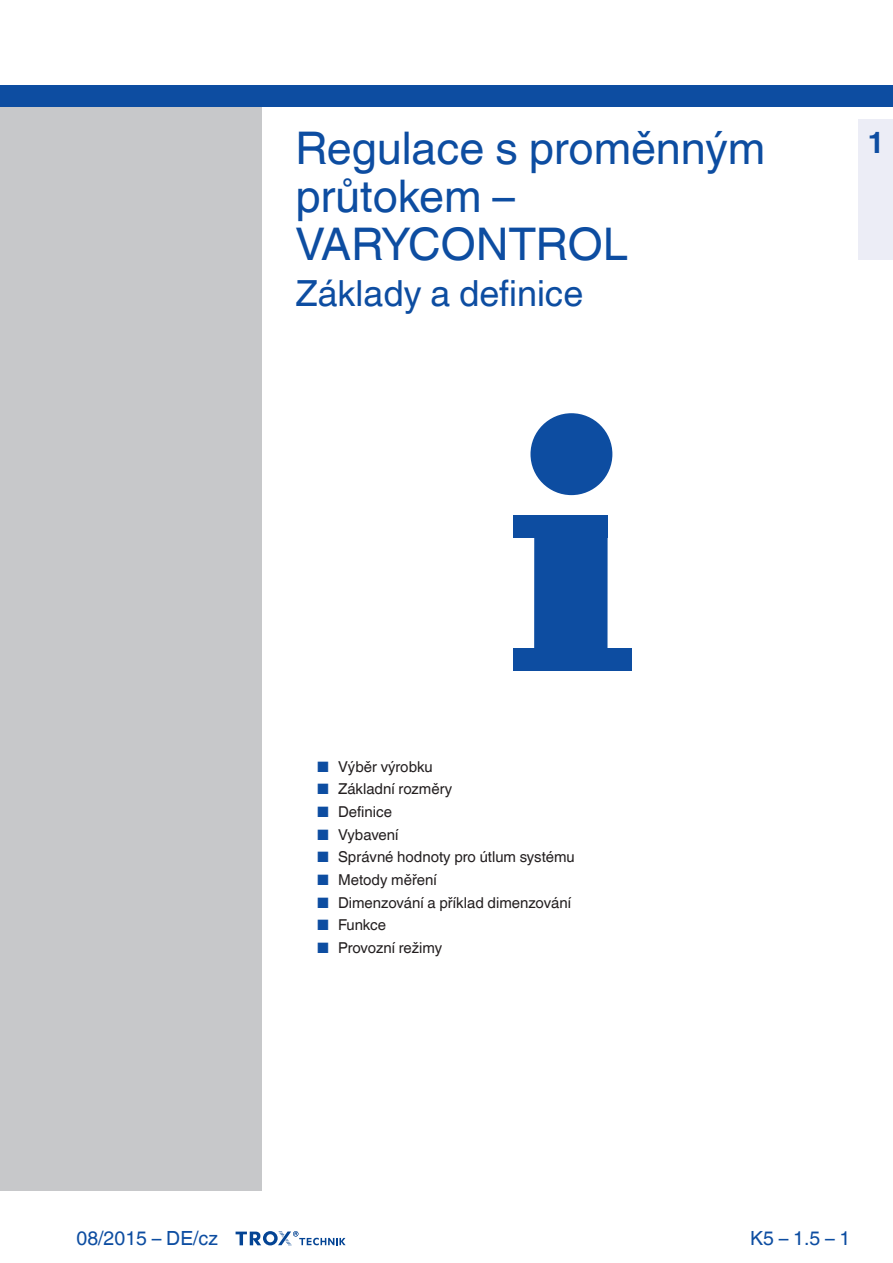
<style>
.page{position:relative;width:893px;height:1263px;background:#fff}
.page>*{position:absolute;margin:0;border:0;box-sizing:border-box;transform-origin:0 0}
.t1{font:45px/48px "TROX Helvetica";color:#0d4da1}
.t2{font:36px "TROX Helvetica";color:#0d4da1}
.t3{font:700 30px "TROX Helvetica";color:#0d4da1}
.t4{font:19.5px "TROX Helvetica";color:#0d4da1}
.t5{font:15px "TROX Helvetica";color:#231f20}
.s1{color:#0d4da1}
</style>
<div class="page">
<div style="left:0;top:106px;width:261px;height:1084px;background:#c7c8ca"></div>
<div style="left:0;top:85px;width:893px;height:21px;background:#0d4da1"></div>
<svg style="left:236px;top:1231px;width:110px;height:15px"></svg>
<div style="left:534px;top:538px;width:74px;height:110px;background:#0d4da1"></div>
<div style="left:513px;top:515px;width:95px;height:23px;background:#0d4da1"></div>
<div style="left:530px;top:413px;width:82px;height:82px;background:#0d4da1;border-radius:50%"></div>
<div style="left:513px;top:648px;width:118px;height:23px;background:#0d4da1"></div>
<div style="left:859px;top:119px;width:34px;height:140px;background:#ecedf6"></div>
<h1 class="t1" style="left:296px;top:125px;width:471px">Regulace s proměnným průtokem –<br>VARYCONTROL</h1>
<h2 class="t2" style="left:296px;top:272px;width:289px">Základy a definice</h2>
<h3 class="t3" style="left:867px;top:125px;width:19px">1</h3>
<p class="t5" style="left:317px;top:758px;width:118px"><span class="s1">■</span> Výběr výrobku</p>
<p class="t5" style="left:317px;top:780px;width:137px"><span class="s1">■</span> Základní rozměry</p>
<p class="t5" style="left:317px;top:803px;width:77px"><span class="s1">■</span> Definice</p>
<p class="t5" style="left:317px;top:826px;width:83px"><span class="s1">■</span> Vybavení</p>
<p class="t5" style="left:317px;top:848px;width:260px"><span class="s1">■</span> Správné hodnoty pro útlum systému</p>
<p class="t5" style="left:317px;top:871px;width:122px"><span class="s1">■</span> Metody měření</p>
<p class="t5" style="left:317px;top:894px;width:256px"><span class="s1">■</span> Dimenzování a příklad dimenzování</p>
<p class="t5" style="left:317px;top:916px;width:71px"><span class="s1">■</span> Funkce</p>
<p class="t5" style="left:317px;top:939px;width:127px"><span class="s1">■</span> Provozní režimy</p>
<h3 class="t4" style="left:77px;top:1227px;width:143px">08/2015 – DE/cz</h3>
<h3 class="t4" style="left:750px;top:1227px;width:102px">K5 – 1.5 – 1</h3>
</div>
